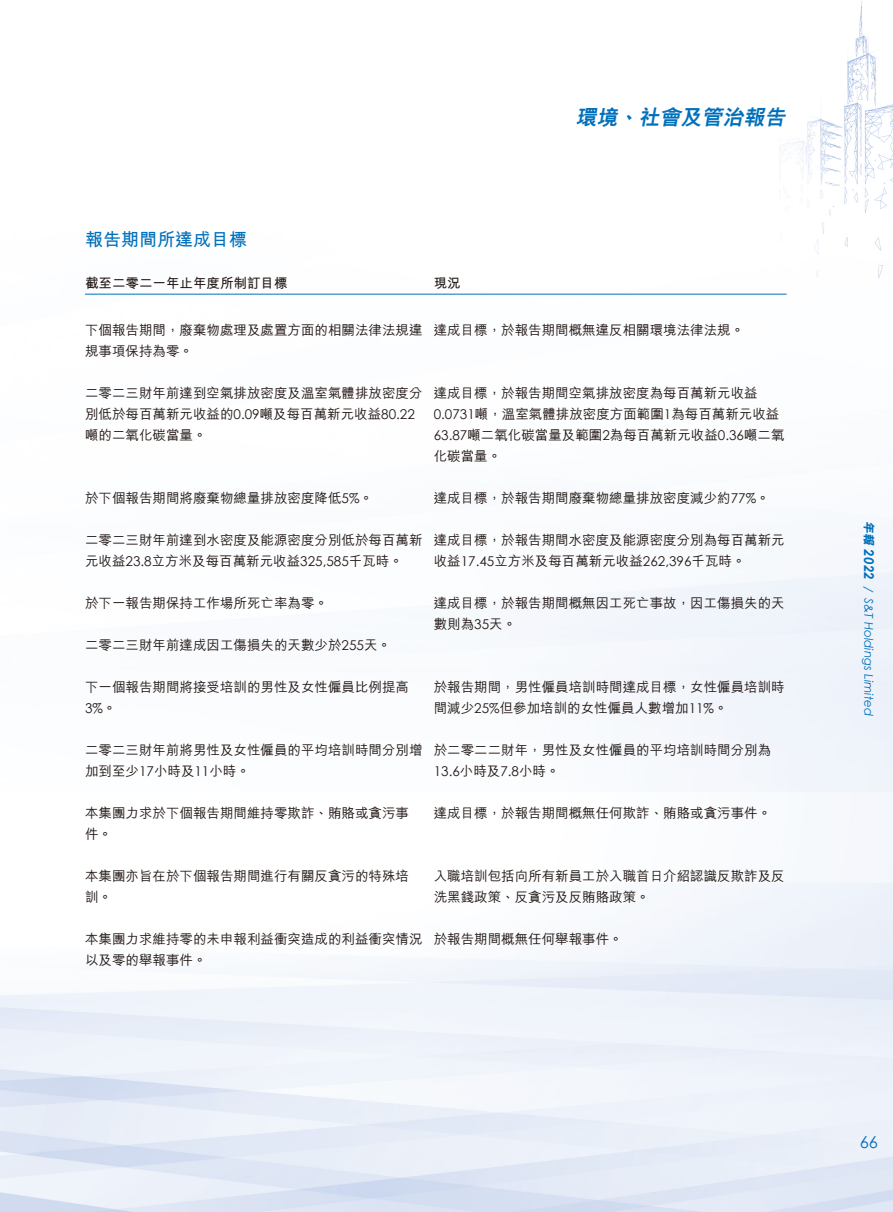
<style>
.page{position:relative;width:893px;height:1212px;background:#fff}
.page>*{position:absolute;margin:0;border:0;box-sizing:border-box;transform-origin:0 0}
.t1{font:italic 800 21px "M Hei HK";color:#0070bb}
.t2{font:700 18px "M Hei HK";color:#0070bb}
.t3{font:16.5px "Century Gothic";color:#0070bb}
.t4{font:500 13.5px/21px "M Hei HK";color:#231916}
.t5{font:700 13.5px "M Hei HK";color:#231916}
.t6{font:13.5px "Century Gothic";color:#231916}
.t7{font:italic 700 13.5px "Century Gothic";color:#0070bb}
.t8{font:italic 12px "Century Gothic";color:#0070bb}
.t9{font:italic 800 12px "M Hei HK";color:#0070bb}
.s1{font-family:"Century Gothic";font-weight:400}
.s2{font-family:"M Hei HK";font-weight:500}
.s3{font-style:inherit}
</style>
<div class="page">
<img style="left:0;top:0;width:893px;height:1212px">
<hr style="left:85px;top:294px;width:349px;height:1px;background:#0070bb">
<hr style="left:434px;top:294px;width:353px;height:1px;background:#0070bb">
<h2 class="t2" style="left:85px;top:226px;width:163px">報告期間所達成目標</h2>
<h1 class="t1" style="left:638px;top:107px;width:152px">社會及管治報告</h1>
<h1 class="t1" style="left:575px;top:107px;width:47px">環境</h1>
<h1 class="t1" style="left:617px;top:107px;width:26px">、</h1>
<p class="t5" style="left:85px;top:273px;width:204px">截至二零二一年止年度所制訂目標</p>
<p class="t4" style="left:85px;top:318px;width:339px">下個報告期間，廢棄物處理及處置方面的相關法律法規違規事項保持為零。</p>
<p class="t4" style="left:434px;top:318px;width:312px">達成目標，於報告期間概無違反相關環境法律法規。</p>
<p class="t4" style="left:85px;top:381px;width:339px">二零二三財年前達到空氣排放密度及溫室氣體排放密度分別低於每百萬新元收益的<span class="s1">0.09</span>噸及每百萬新元收益<span class="s1">80.22</span>噸的二氧化碳當量。</p>
<p class="t4" style="left:434px;top:381px;width:352px">達成目標，於報告期間空氣排放密度為每百萬新元收益<br><span class="s1">0.0731</span>噸，溫室氣體排放密度方面範圍<span class="s1">1</span>為每百萬新元收益<br><span class="s1">63.87</span>噸二氧化碳當量及範圍<span class="s1">2</span>為每百萬新元收益<span class="s1">0.36</span>噸二氧化碳當量。</p>
<p class="t4" style="left:434px;top:486px;width:337px">達成目標，於報告期間廢棄物總量排放密度減少約<span class="s1">77%</span>。</p>
<p class="t5" style="left:434px;top:273px;width:28px">現況</p>
<p class="t4" style="left:85px;top:486px;width:289px">於下個報告期間將廢棄物總量排放密度降低<span class="s1">5%</span>。</p>
<p class="t4" style="left:85px;top:528px;width:339px">二零二三財年前達到水密度及能源密度分別低於每百萬新元收益<span class="s1">23.8</span>立方米及每百萬新元收益<span class="s1">325,585</span>千瓦時。</p>
<p class="t4" style="left:434px;top:528px;width:352px">達成目標，於報告期間水密度及能源密度分別為每百萬新元收益<span class="s1">17.45</span>立方米及每百萬新元收益<span class="s1">262,396</span>千瓦時。</p>
<p class="t4" style="left:85px;top:591px;width:244px">於下一報告期保持工作場所死亡率為零。</p>
<p class="t4" style="left:85px;top:633px;width:307px">二零二三財年前達成因工傷損失的天數少於<span class="s1">255</span>天。</p>
<p class="t4" style="left:434px;top:591px;width:352px">達成目標，於報告期間概無因工死亡事故，因工傷損失的天數則為<span class="s1">35</span>天。</p>
<p class="t4" style="left:85px;top:675px;width:325px">下一個報告期間將接受培訓的男性及女性僱員比例提高</p>
<p class="t6" style="left:85px;top:699px;width:33px">3%<span class="s2">。</span></p>
<p class="t4" style="left:434px;top:675px;width:352px">於報告期間，男性僱員培訓時間達成目標，女性僱員培訓時間減少<span class="s1">25%</span>但參加培訓的女性僱員人數增加<span class="s1">11%</span>。</p>
<p class="t4" style="left:85px;top:738px;width:339px">二零二三財年前將男性及女性僱員的平均培訓時間分別增加到至少<span class="s1">17</span>小時及<span class="s1">11</span>小時。</p>
<p class="t4" style="left:434px;top:738px;width:339px">於二零二二財年，男性及女性僱員的平均培訓時間分別為</p>
<p class="t6" style="left:434px;top:762px;width:127px">13.6<span class="s2">小時及</span>7.8<span class="s2">小時。</span></p>
<p class="t4" style="left:85px;top:801px;width:325px">本集團力求於下個報告期間維持零欺詐、賄賂或貪污事件。</p>
<p class="t4" style="left:434px;top:801px;width:339px">達成目標，於報告期間概無任何欺詐、賄賂或貪污事件。</p>
<p class="t4" style="left:85px;top:864px;width:325px">本集團亦旨在於下個報告期間進行有關反貪污的特殊培訓。</p>
<p class="t4" style="left:434px;top:864px;width:352px">入職培訓包括向所有新員工於入職首日介紹認識反欺詐及反洗黑錢政策、反貪污及反賄賂政策。</p>
<p class="t4" style="left:85px;top:927px;width:339px">本集團力求維持零的未申報利益衝突造成的利益衝突情況以及零的舉報事件。</p>
<p class="t4" style="left:434px;top:927px;width:190px">於報告期間概無任何舉報事件。</p>
<p class="t9" style="left:875px;top:521px;width:28px;rotate:90deg">年報</p>
<p class="t7" style="left:879px;top:549px;width:32px;rotate:90deg">2022</p>
<p class="t8" style="left:877px;top:586px;width:131px;rotate:90deg"><span class="s3">/</span> &amp;S T Holdings Limited</p>
<p class="t3" style="left:860px;top:1130px;width:20px">66</p>
</div>
